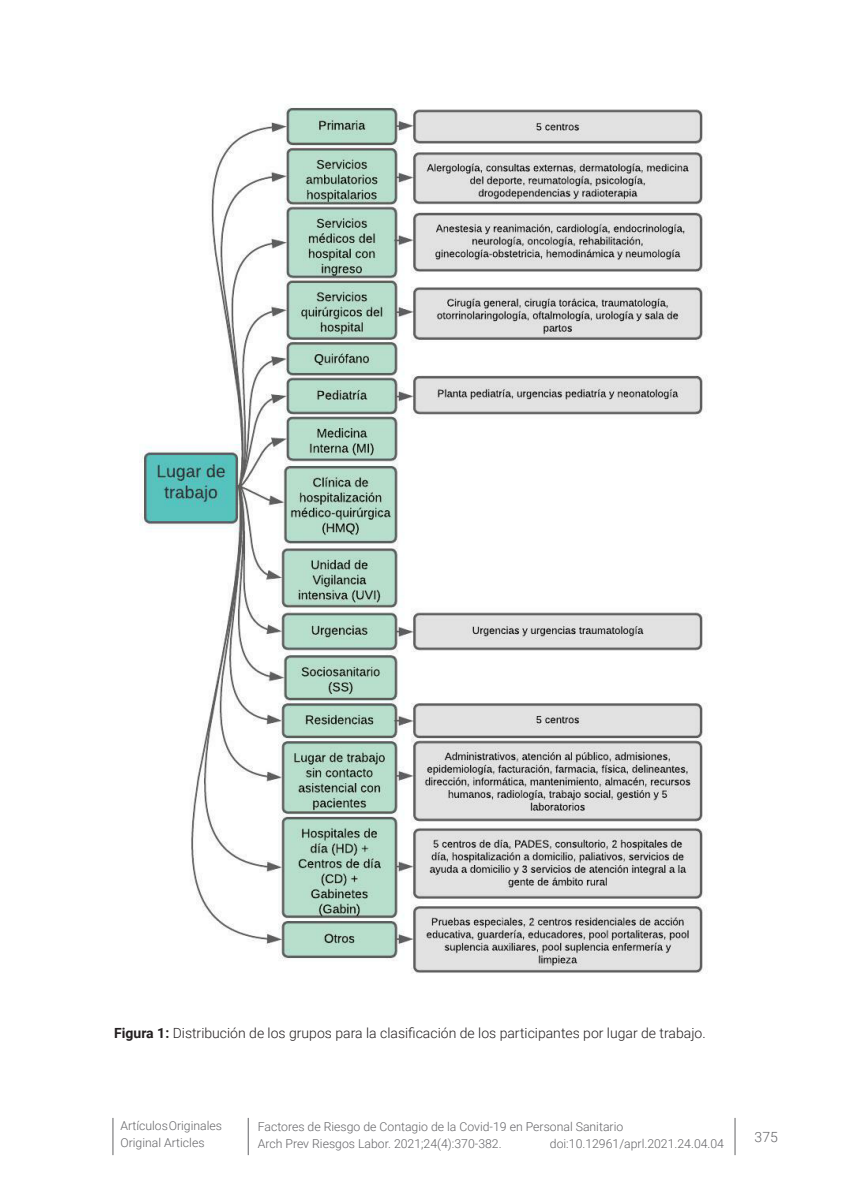
<style>
.page{position:relative;width:844px;height:1191px;background:#fff}
.page>*{position:absolute;margin:0;border:0;box-sizing:border-box;transform-origin:0 0}
.sps_figur_titulo{font:300 14px "Roboto";color:#231f20}
.t1{font:300 14px "Roboto";color:#636366}
.t2{font:300 12.25px/17.5px "Roboto";color:#636366}
.s1{font-weight:700}
</style>
<div class="page">
<hr style="left:248px;top:1117px;width:1px;height:38px;background:#636366">
<hr style="left:734px;top:1117px;width:1px;height:38px;background:#636366">
<hr style="left:113px;top:1117px;width:1px;height:38px;background:#636366">
<img style="left:139px;top:104px;width:568px;height:870px">
<p class="sps_figur_titulo" style="left:114px;top:1023px;width:593px"><span class="s1">Figura 1:</span> Distribución de los grupos para la clasificación de los participantes por lugar de trabajo.</p>
<p class="t2" style="left:120px;top:1116px;width:103px">Artículos Originales<br>Original Articles</p>
<p class="t2" style="left:258px;top:1117px;width:367px">Factores de Riesgo de Contagio de la Covid-19 en Personal Sanitario<br>Arch Prev Riesgos Labor. 2021;24(4):370-382.</p>
<p class="t1" style="left:754px;top:1127px;width:25px">375</p>
<p class="t2" style="left:549px;top:1134px;width:176px">doi:10.12961/aprl.2021.24.04.04</p>
</div>
